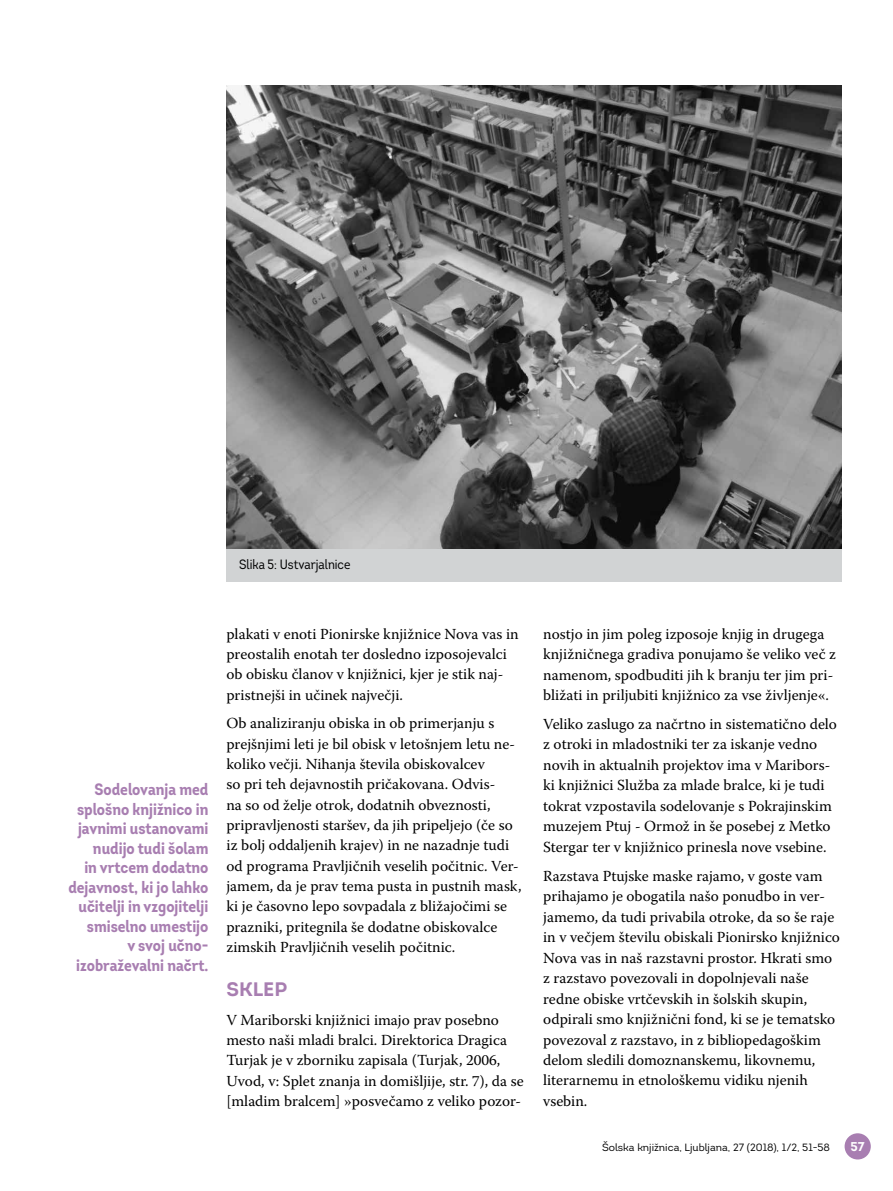
<style>
.page{position:relative;width:893px;height:1191px;background:#fff}
.page>*{position:absolute;margin:0;border:0;box-sizing:border-box;transform-origin:0 0}
.t1{font:700 19.5px "Intro";color:#a87eb1}
.t2{font:700 16.5px/19.5px "Intro Cond";color:#a87eb1;text-align:right}
.t3{font:15.3px/20.4px "Warnock Pro";color:#000}
.t4{font:13.5px "Intro Cond";color:#000}
.t5{font:700 12.75px "Intro";color:#fff}
.t6{font:10.5px "Intro";color:#000}
</style>
<div class="page">
<div style="left:845px;top:1133px;width:26px;height:26px;background:#a87eb1;border-radius:50%"></div>
<div style="left:226px;top:85px;width:616px;height:497px;background:#d1d3d4"></div>
<img style="left:226px;top:85px;width:616px;height:464px">
<p class="t4" style="left:239px;top:556px;width:113px">Slika 5: Ustvarjalnice</p>
<p class="t2" style="left:68px;top:779px;width:142px">Sodelovanja med splošno knjižnico in javnimi ustanovami nudijo tudi šolam<br>in vrtcem dodatno dejavnost, ki jo lahko učitelji in vzgojitelji smiselno umestijo<br>v svoj učno&shy;izobraževalni načrt.</p>
<p class="t3" style="left:226px;top:623px;width:294px">plakati v enoti Pionirske knjižnice Nova vas in preostalih enotah ter dosledno izposojevalci ob obisku članov v knjižnici, kjer je stik naj&shy;pristnejši in učinek največji.</p>
<p class="t3" style="left:226px;top:713px;width:297px">Ob analiziranju obiska in ob primerjanju s prejšnjimi leti je bil obisk v letošnjem letu ne&shy;koliko večji. Nihanja števila obiskovalcev<br>so pri teh dejavnostih pričakovana. Odvis-<br>na so od želje otrok, dodatnih obveznosti, pripravljenosti staršev, da jih pripeljejo (če so iz bolj oddaljenih krajev) in ne nazadnje tudi od programa Pravljičnih veselih počitnic. Ver&shy;jamem, da je prav tema pusta in pustnih mask, ki je časovno lepo sovpadala z bližajočimi se prazniki, pritegnila še dodatne obiskovalce zimskih Pravljičnih veselih počitnic.</p>
<p class="t1" style="left:226px;top:976px;width:60px">Sklep</p>
<p class="t3" style="left:226px;top:1009px;width:299px">V Mariborski knjižnici imajo prav posebno mesto naši mladi bralci. Direktorica Dragica Turjak je v zborniku zapisala (Turjak, 2006, Uvod, v: Splet znanja in domišljije, str. 7), da se [mladim bralcem] »posvečamo z veliko pozor-</p>
<p class="t3" style="left:543px;top:623px;width:294px">nostjo in jim poleg izposoje knjig in drugega knjižničnega gradiva ponujamo še veliko več z namenom, spodbuditi jih k branju ter jim pri&shy;bližati in priljubiti knjižnico za vse življenje«.</p>
<p class="t3" style="left:543px;top:713px;width:295px">Veliko zaslugo za načrtno in sistematično delo z otroki in mladostniki ter za iskanje vedno novih in aktualnih projektov ima v Maribors&shy;ki knjižnici Služba za mlade bralce, ki je tudi tokrat vzpostavila sodelovanje s Pokrajinskim muzejem Ptuj - Ormož in še posebej z Metko Stergar ter v knjižnico prinesla nove vsebine.</p>
<p class="t3" style="left:543px;top:865px;width:298px">Razstava Ptujske maske rajamo, v goste vam prihajamo je obogatila našo ponudbo in ver&shy;jamemo, da tudi privabila otroke, da so še raje in v večjem številu obiskali Pionirsko knjižnico Nova vas in naš razstavni prostor. Hkrati smo z razstavo povezovali in dopolnjevali naše redne obiske vrtčevskih in šolskih skupin, odpirali smo knjižnični fond, ki se je tematsko povezoval z razstavo, in z bibliopedagoškim delom sledili domoznanskemu, likovnemu, literarnemu in etnološkemu vidiku njenih vsebin.</p>
<p class="t6" style="left:602px;top:1140px;width:230px">Šolska knjižnica, Ljubljana, 27 (2018), 1/2, 51-58</p>
<p class="t5" style="left:850px;top:1137px;width:16px">57</p>
</div>
